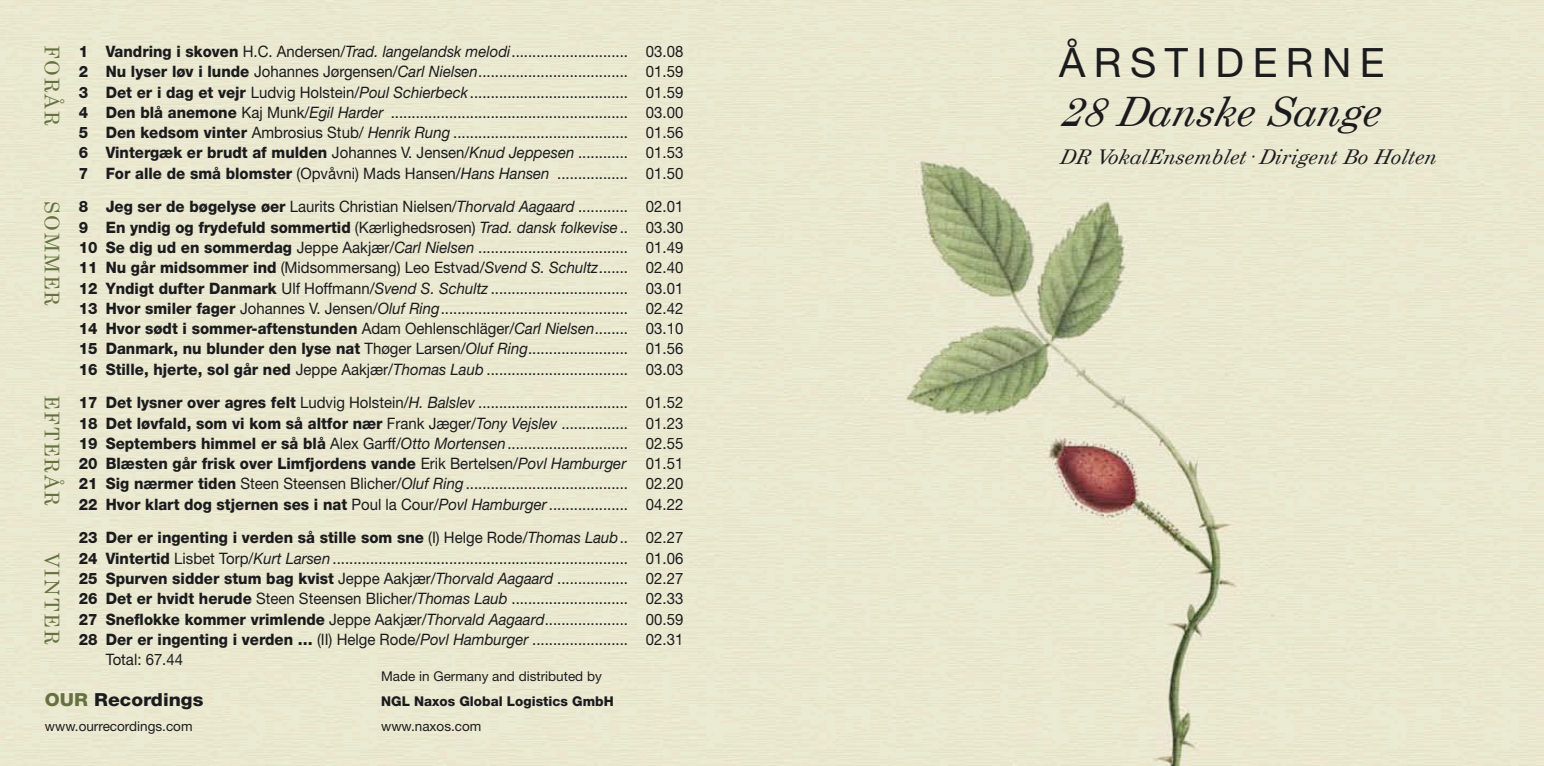
<style>
.page{position:relative;width:1544px;height:766px;background:#fff}
.page>*{position:absolute;margin:0;border:0;box-sizing:border-box;transform-origin:0 0}
.t1{font:italic 40.5px "Century Schoolbook";color:#1b1b1e}
.t2{font:40.5px "Helvetica Neue";letter-spacing:.21em;color:#1b1b1e}
.t3{font:italic 20.25px "Century Schoolbook";color:#1b1b1e}
.t4{font:20.25px "Century Schoolbook";letter-spacing:.09em;color:#65723f}
.t5{font:800 18px "Helvetica Neue";color:#1b1b1e;scale:1.07 1}
.t6{font:15.75px/20.2px "Helvetica Neue";color:#1b1b1e;text-align:justify;scale:.95 1}
.t7{font:800 15.75px "Helvetica Neue";color:#1b1b1e;scale:.95 1}
.t8{font:13.5px "Helvetica Neue";color:#1b1b1e}
.t9{font:800 13.5px "Helvetica Neue";color:#1b1b1e}
.s1{font-weight:800}
.s2{font-style:italic}
.s3{font-weight:400}
.s4{font-weight:400;font-style:italic}
.s5{color:#65723f}
</style>
<div class="page">
<div style="left:0;top:0;width:1543px;height:765px;background:#ebe8d0"></div>
<p class="t4" style="left:65px;top:45px;width:82px;rotate:90deg">FORÅR</p>
<p class="t4" style="left:65px;top:201px;width:107px;rotate:90deg">SOMMER</p>
<p class="t4" style="left:65px;top:394px;width:113px;rotate:90deg">EFTERÅR</p>
<p class="t4" style="left:65px;top:553px;width:93px;rotate:90deg">VINTER</p>
<p class="t6" style="left:79px;top:41px;width:638px"><span class="s1">1 Vandring i skoven</span> H.C. Andersen/<span class="s2">Trad. langelandsk melodi</span> ............................ 03.08<br><span class="s1">2 Nu lyser løv i lunde</span> Johannes Jørgensen/<span class="s2">Carl Nielsen</span> .................................... 01.59<br><span class="s1">3 Det er i dag et vejr</span> Ludvig Holstein/<span class="s2">Poul Schierbeck</span> ...................................... 01.59<br><span class="s1">4 Den blå anemone</span> Kaj Munk/<span class="s2">Egil Harder</span> ......................................................... 03.00<br><span class="s1">5 Den kedsom vinter</span> Ambrosius Stub/ <span class="s2">Henrik Rung</span> .......................................... 01.56<br><span class="s1">6 Vintergæk er brudt af mulden</span> Johannes V. Jensen/<span class="s2">Knud Jeppesen</span> ............ 01.53<br><span class="s1">7 For alle de små blomster</span> (Opvåvni) Mads Hansen/<span class="s2">Hans Hansen</span> ................. 01.50</p>
<p class="t6" style="left:79px;top:196px;width:638px"><span class="s1">8 Jeg ser de bøgelyse øer</span> Laurits Christian Nielsen/<span class="s2">Thorvald Aagaard</span> ............ 02.01<br><span class="s1">9 En yndig og frydefuld sommertid</span> (Kærlighedsrosen) <span class="s2">Trad. dansk folkevise</span> .. 03.30<br><span class="s1">10 Se dig ud en sommerdag</span> Jeppe Aakjær/<span class="s2">Carl Nielsen</span> .................................... 01.49<br><span class="s1">11 Nu går midsommer ind</span> (Midsommersang) Leo Estvad/<span class="s2">Svend S. Schultz</span> ....... 02.40<br><span class="s1">12 Yndigt dufter Danmark</span> Ulf Hoffmann/<span class="s2">Svend S. Schultz</span> ................................. 03.01<br><span class="s1">13 Hvor smiler fager</span> Johannes V. Jensen/<span class="s2">Oluf Ring</span> ............................................. 02.42<br><span class="s1">14 Hvor sødt i sommer-aftenstunden</span> Adam Oehlenschläger/<span class="s2">Carl Nielsen</span> ........ 03.10<br><span class="s1">15 Danmark, nu blunder den lyse nat</span> Thøger Larsen/<span class="s2">Oluf Ring</span> ........................ 01.56<br><span class="s1">16 Stille, hjerte, sol går ned</span> Jeppe Aakjær/<span class="s2">Thomas Laub</span> .................................. 03.03</p>
<p class="t6" style="left:79px;top:392px;width:638px"><span class="s1">17 Det lysner over agres felt</span> Ludvig Holstein/<span class="s2">H. Balslev</span> .................................... 01.52<br><span class="s1">18 Det løvfald, som vi kom så altfor nær</span> Frank Jæger/<span class="s2">Tony Vejslev</span> ................ 01.23<br><span class="s1">19 Septembers himmel er så blå</span> Alex Garff/<span class="s2">Otto Mortensen</span> ............................. 02.55<br><span class="s1">20 Blæsten går frisk over Limfjordens vande</span> Erik Bertelsen/<span class="s2">Povl Hamburger</span> 01.51<br><span class="s1">21 Sig nærmer tiden</span> Steen Steensen Blicher/<span class="s2">Oluf Ring</span> ....................................... 02.20<br><span class="s1">22 Hvor klart dog stjernen ses i nat</span> Poul la Cour/<span class="s2">Povl Hamburger</span> ................... 04.22</p>
<p class="t7" style="left:79px;top:528px;width:638px">23 Der er ingenting i verden så stille som sne <span class="s3">(I) Helge Rode/</span><span class="s4">Thomas Laub</span> <span class="s3">.. 02.27</span></p>
<p class="t6" style="left:79px;top:547px;width:638px"><span class="s1">24 Vintertid</span> Lisbet Torp/<span class="s2">Kurt Larsen</span> ....................................................................... 01.06</p>
<p class="t6" style="left:79px;top:568px;width:638px"><span class="s1">25 Spurven sidder stum bag kvist</span> Jeppe Aakjær/<span class="s2">Thorvald Aagaard</span> ................. 02.27</p>
<p class="t6" style="left:79px;top:588px;width:638px"><span class="s1">26 Det er hvidt herude</span> Steen Steensen Blicher/<span class="s2">Thomas Laub</span> ............................ 02.33</p>
<p class="t6" style="left:79px;top:608px;width:638px"><span class="s1">27 Sneflokke kommer vrimlende</span> Jeppe Aakjær/<span class="s2">Thorvald Aagaard</span> .................... 00.59</p>
<p class="t6" style="left:79px;top:628px;width:638px"><span class="s1">28 Der er ingenting i verden …</span> (II) Helge Rode/<span class="s2">Povl Hamburger</span> ....................... 02.31</p>
<p class="t6" style="left:106px;top:649px;width:83px">Total: 67.44</p>
<p class="t5" style="left:45px;top:688px;width:150px"><span class="s5">OUR</span> Recordings</p>
<p class="t8" style="left:45px;top:717px;width:149px">www.ourrecordings.com</p>
<p class="t8" style="left:381px;top:668px;width:222px">Made in Germany and distributed by</p>
<p class="t9" style="left:381px;top:693px;width:234px">NGL Naxos Global Logistics GmbH</p>
<p class="t8" style="left:381px;top:718px;width:102px">www.naxos.com</p>
<h1 class="t2" style="left:1059px;top:38px;width:327px">ÅRSTIDERNE</h1>
<h1 class="t1" style="left:1059px;top:87px;width:330px">28 Danske Sange</h1>
<p class="t3" style="left:1059px;top:145px;width:382px">DR VokalEnsemblet· Dirigent Bo Holten</p>
</div>
